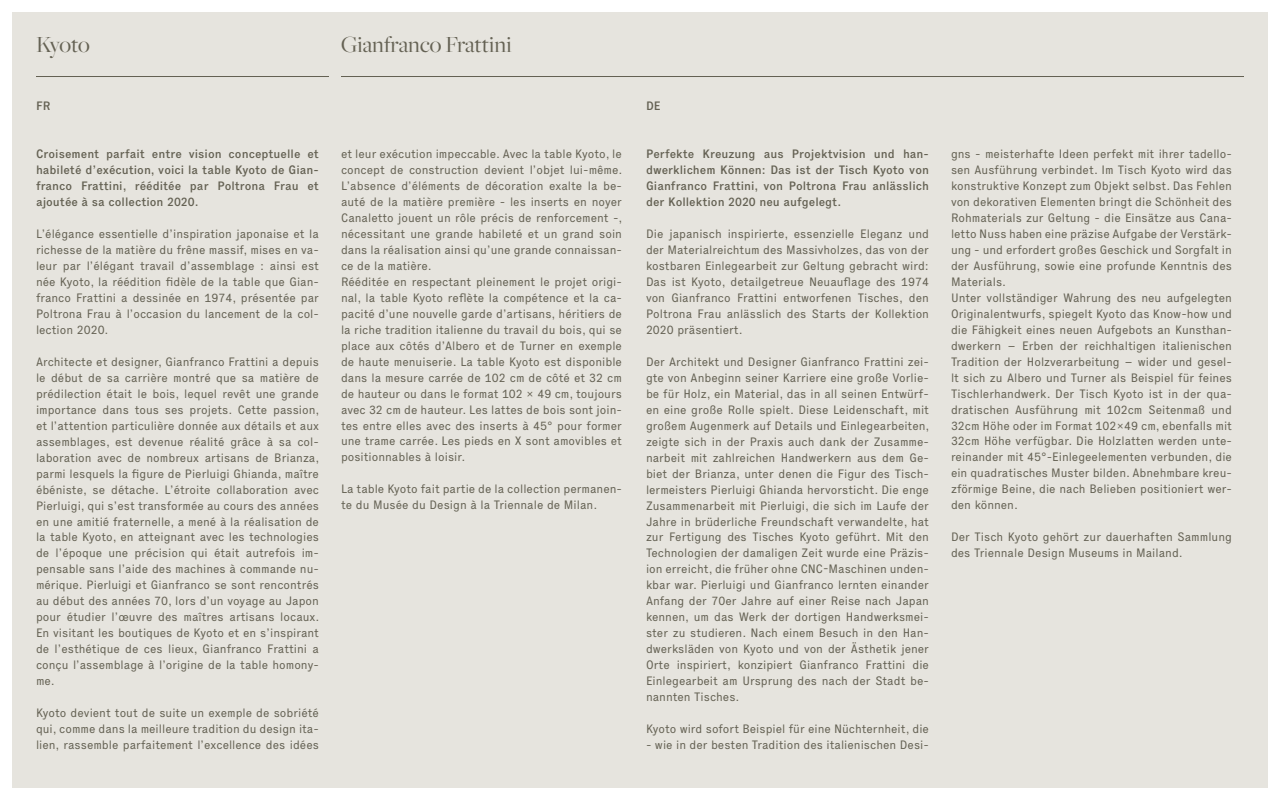
<style>
.page{position:relative;width:1280px;height:800px;background:#fff}
.page>*{position:absolute;margin:0;border:0;box-sizing:border-box;transform-origin:0 0}
.t1{font:24px "Freight Big Pro";color:#6f6d60}
.t2{font:12px/16px "Executive";color:#6f6d60;text-align:justify}
.t3{font:500 12px/16px "Executive";color:#6f6d60;text-align:justify}
</style>
<div class="page">
<div style="left:12px;top:12px;width:1256px;height:776px;background:#e6e4de"></div>
<hr style="left:36px;top:76px;width:293px;height:1px;background:#6f6d60">
<hr style="left:341px;top:76px;width:903px;height:1px;background:#6f6d60">
<h1 class="t1" style="left:36px;top:29px;width:55px">Kyoto</h1>
<h1 class="t1" style="left:341px;top:29px;width:172px">Gianfranco Frattini</h1>
<p class="t3" style="left:36px;top:97px;width:16px">FR</p>
<p class="t3" style="left:36px;top:145px;width:285px">Croisement parfait entre vision conceptuelle et habileté d’exécution, voici la table Kyoto de Gian&shy;franco Frattini, rééditée par Poltrona Frau et ajoutée à sa collection 2020.</p>
<p class="t2" style="left:36px;top:225px;width:285px">L’élégance essentielle d’inspiration japonaise et la richesse de la matière du frêne massif, mises en va&shy;leur par l’élégant travail d’assemblage : ainsi est née Kyoto, la réédition fidèle de la table que Gian&shy;franco Frattini a dessinée en 1974, présentée par Poltrona Frau à l’occasion du lancement de la col&shy;lection 2020.</p>
<p class="t2" style="left:36px;top:353px;width:285px">Architecte et designer, Gianfranco Frattini a depuis le début de sa carrière montré que sa matière de prédilection était le bois, lequel revêt une grande importance dans tous ses projets. Cette passion, et l’attention particulière donnée aux détails et aux assemblages, est devenue réalité grâce à sa col&shy;laboration avec de nombreux artisans de Brianza, parmi lesquels la figure de Pierluigi Ghianda, maître ébéniste, se détache. L’étroite collaboration avec Pierluigi, qui s’est transformée au cours des années en une amitié fraternelle, a mené à la réalisation de la table Kyoto, en atteignant avec les technologies de l’époque une précision qui était autrefois im&shy;pensable sans l’aide des machines à commande nu&shy;mérique. Pierluigi et Gianfranco se sont rencontrés au début des années 70, lors d’un voyage au Japon pour étudier l’œuvre des maîtres artisans locaux.<br>En visitant les boutiques de Kyoto et en s’inspirant de l’esthétique de ces lieux, Gianfranco Frattini a conçu l’assemblage à l’origine de la table homony&shy;me.</p>
<p class="t2" style="left:36px;top:705px;width:285px">Kyoto devient tout de suite un exemple de sobriété qui, comme dans la meilleure tradition du design ita&shy;lien, rassemble parfaitement l’excellence des idées</p>
<p class="t2" style="left:341px;top:145px;width:283px;text-align:left">et leur exécution impeccable. Avec la table Kyoto, le concept de construction devient l’objet lui-même.<br>L’absence d’éléments de décoration exalte la be&shy;auté de la matière première - les inserts en noyer Canaletto jouent un rôle précis de renforcement -, nécessitant une grande habileté et un grand soin dans la réalisation ainsi qu’une grande connaissan&shy;ce de la matière.<br>Rééditée en respectant pleinement le projet origi&shy;nal, la table Kyoto reflète la compétence et la ca&shy;pacité d’une nouvelle garde d’artisans, héritiers de la riche tradition italienne du travail du bois, qui se place aux côtés d’Albero et de Turner en exemple de haute menuiserie. La table Kyoto est disponible dans la mesure carrée de 102 cm de côté et 32 cm de hauteur ou dans le format 102 x 49 cm, toujours avec 32 cm de hauteur. Les lattes de bois sont join&shy;tes entre elles avec des inserts à 45° pour former une trame carrée. Les pieds en X sont amovibles et positionnables à loisir.</p>
<p class="t2" style="left:341px;top:481px;width:283px">La table Kyoto fait partie de la collection permanen&shy;te du Musée du Design à la Triennale de Milan.</p>
<p class="t3" style="left:646px;top:97px;width:16px">DE</p>
<p class="t3" style="left:646px;top:145px;width:285px">Perfekte Kreuzung aus Projektvision und han&shy;dwerklichem Können: Das ist der Tisch Kyoto von Gianfranco Frattini, von Poltrona Frau anlässlich der Kollektion 2020 neu aufgelegt.</p>
<p class="t2" style="left:646px;top:225px;width:285px">Die japanisch inspirierte, essenzielle Eleganz und der Materialreichtum des Massivholzes, das von der kostbaren Einlegearbeit zur Geltung gebracht wird:<br>Das ist Kyoto, detailgetreue Neuauflage des 1974 von Gianfranco Frattini entworfenen Tisches, den Poltrona Frau anlässlich des Starts der Kollektion 2020 präsentiert.</p>
<p class="t2" style="left:646px;top:353px;width:285px">Der Architekt und Designer Gianfranco Frattini zei&shy;gte von Anbeginn seiner Karriere eine große Vorlie&shy;be für Holz, ein Material, das in all seinen Entwürf&shy;en eine große Rolle spielt. Diese Leidenschaft, mit großem Augenmerk auf Details und Einlegearbeiten, zeigte sich in der Praxis auch dank der Zusamme&shy;narbeit mit zahlreichen Handwerkern aus dem Ge&shy;biet der Brianza, unter denen die Figur des Tisch&shy;lermeisters Pierluigi Ghianda hervorsticht. Die enge Zusammenarbeit mit Pierluigi, die sich im Laufe der Jahre in brüderliche Freundschaft verwandelte, hat zur Fertigung des Tisches Kyoto geführt. Mit den Technologien der damaligen Zeit wurde eine Präzis&shy;ion erreicht, die früher ohne CNC-Maschinen unden&shy;kbar war. Pierluigi und Gianfranco lernten einander Anfang der 70er Jahre auf einer Reise nach Japan kennen, um das Werk der dortigen Handwerksmei&shy;ster zu studieren. Nach einem Besuch in den Han&shy;dwerksläden von Kyoto und von der Ästhetik jener Orte inspiriert, konzipiert Gianfranco Frattini die Einlegearbeit am Ursprung des nach der Stadt be&shy;nannten Tisches.</p>
<p class="t2" style="left:646px;top:721px;width:285px">Kyoto wird sofort Beispiel für eine Nüchternheit, die</p>
<p class="t2" style="left:646px;top:737px;width:284px">- wie in der besten Tradition des italienischen Desi-</p>
<p class="t2" style="left:951px;top:145px;width:283px;text-align:left">gns - meisterhafte Ideen perfekt mit ihrer tadello&shy;sen Ausführung verbindet. Im Tisch Kyoto wird das konstruktive Konzept zum Objekt selbst. Das Fehlen von dekorativen Elementen bringt die Schönheit des Rohmaterials zur Geltung - die Einsätze aus Cana&shy;letto Nuss haben eine präzise Aufgabe der Verstärk&shy;ung - und erfordert großes Geschick und Sorgfalt in der Ausführung, sowie eine profunde Kenntnis des Materials.<br>Unter vollständiger Wahrung des neu aufgelegten Originalentwurfs, spiegelt Kyoto das Know-how und die Fähigkeit eines neuen Aufgebots an Kunsthan&shy;dwerkern – Erben der reichhaltigen italienischen Tradition der Holzverarbeitung – wider und gesel&shy;lt sich zu Albero und Turner als Beispiel für feines Tischlerhandwerk. Der Tisch Kyoto ist in der qua&shy;dratischen Ausführung mit 102cm Seitenmaß und 32cm Höhe oder im Format 102x49 cm, ebenfalls mit 32cm Höhe verfügbar. Die Holzlatten werden unte&shy;reinander mit 45°-Einlegeelementen verbunden, die ein quadratisches Muster bilden. Abnehmbare kreu&shy;zförmige Beine, die nach Belieben positioniert wer&shy;den können.</p>
<p class="t2" style="left:951px;top:529px;width:282px">Der Tisch Kyoto gehört zur dauerhaften Sammlung des Triennale Design Museums in Mailand.</p>
</div>
